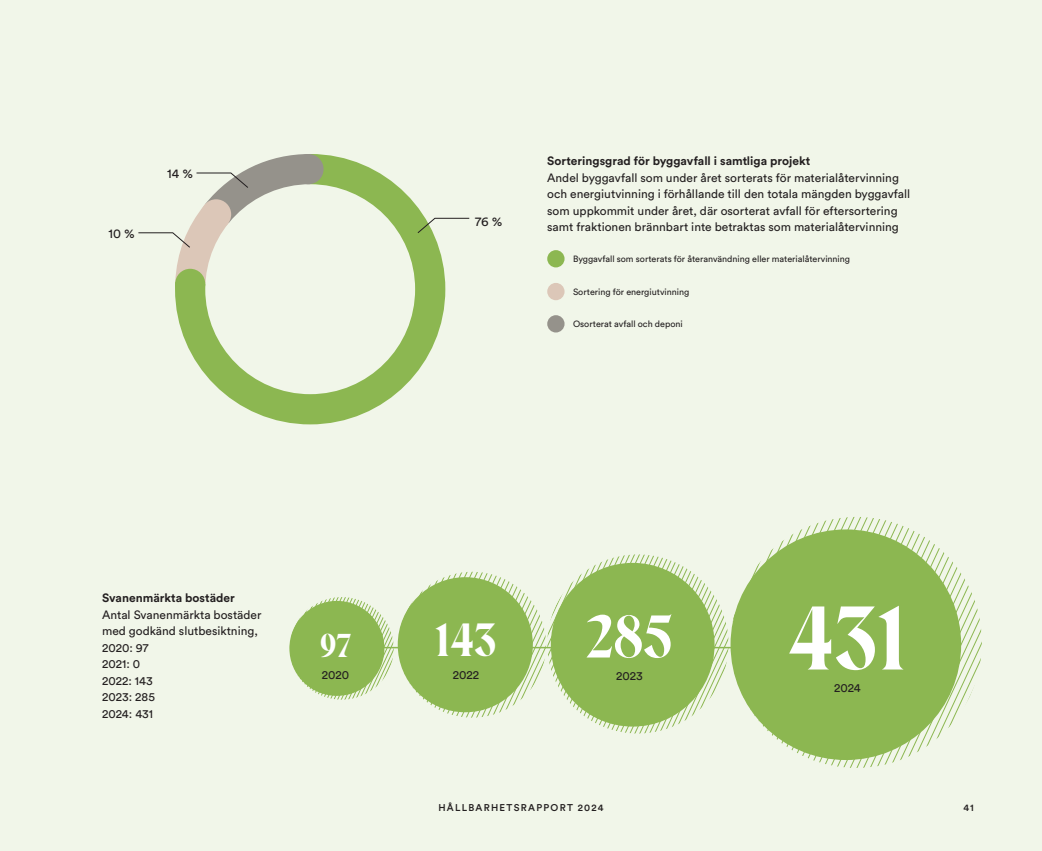
<style>
.page{position:relative;width:1042px;height:851px;background:#fff}
.page>*{position:absolute;margin:0;border:0;box-sizing:border-box;transform-origin:0 0}
.t1{font:90px "Eksell Display Large";color:#fff}
.t2{font:60px "Eksell Display Large";color:#fff}
.t3{font:46.5px "Eksell Display Large";color:#fff}
.t4{font:33px "Eksell Display Large";color:#fff}
.t5{font:12.9px "Circular Std";color:#231f20}
.t6{font:12px/16.5px "Circular Std";color:#231f20}
.t7{font:700 12px "Circular Std";color:#231f20}
.t8{font:500 9.75px "Circular Std";letter-spacing:.13em;color:#231f20}
.t9{font:9px "Circular Std";letter-spacing:-.005em;color:#231f20}
</style>
<div class="page">
<div style="left:0;top:0;width:1042px;height:850px;background:#f1f6e9"></div>
<div style="left:547px;top:250px;width:17px;height:17px;background:#8cb751;border-radius:50%"></div>
<div style="left:547px;top:283px;width:17px;height:17px;background:#dcc7b8;border-radius:50%"></div>
<div style="left:547px;top:315px;width:17px;height:17px;background:#95928b;border-radius:50%"></div>
<div style="left:175px;top:154px;width:270px;height:270px;background:#8cb751;border-radius:134px"></div>
<div style="left:205px;top:184px;width:210px;height:210px;background:#f1f6e9;border-radius:50%"></div>
<div style="left:293px;top:154px;width:30px;height:30px;background:#95928b;border-radius:50%"></div>
<svg style="left:417px;top:218px;width:53px;height:15px"></svg>
<svg style="left:138px;top:154px;width:172px;height:135px"></svg>
<svg style="left:290px;top:517px;width:692px;height:250px"></svg>
<div style="left:551px;top:562px;width:163px;height:164px;background:#8cb751;border-radius:82px"></div>
<p class="t5" style="left:109px;top:225px;width:28px">10 %</p>
<p class="t5" style="left:167px;top:165px;width:27px">14 %</p>
<p class="t5" style="left:475px;top:213px;width:29px">76 %</p>
<p class="t7" style="left:547px;top:153px;width:264px">Sorteringsgrad för byggavfall i samtliga projekt</p>
<p class="t6" style="left:547px;top:169px;width:364px">Andel byggavfall som under året sorterats för materialåtervinning och energiutvinning i förhållande till den totala mängden byggavfall som uppkommit under året, där osorterat avfall för eftersortering samt fraktionen brännbart inte betraktas som materialåtervinning</p>
<p class="t9" style="left:573px;top:254px;width:279px">Byggavfall som sorterats för återanvändning eller materialåtervinning</p>
<p class="t9" style="left:573px;top:286px;width:118px">Sortering för energiutvinning</p>
<p class="t9" style="left:573px;top:318px;width:111px">Osorterat avfall och deponi</p>
<p class="t7" style="left:102px;top:590px;width:134px">Svanenmärkta bostäder</p>
<p class="t6" style="left:102px;top:606px;width:161px">Antal Svanenmärkta bostäder med godkänd slutbesiktning,<br>2020: 97<br>2021: 0<br>2022: 143<br>2023: 285<br>2024: 431</p>
<h3 class="t4" style="left:320px;top:627px;width:32px">97</h3>
<p class="t6" style="left:322px;top:666px;width:29px">2020</p>
<h3 class="t3" style="left:435px;top:614px;width:63px">143</h3>
<p class="t6" style="left:453px;top:666px;width:28px">2022</p>
<h2 class="t2" style="left:587px;top:603px;width:87px">285</h2>
<p class="t6" style="left:616px;top:667px;width:28px">2023</p>
<h1 class="t1" style="left:788px;top:588px;width:120px">431</h1>
<p class="t6" style="left:834px;top:679px;width:28px">2024</p>
<p class="t8" style="left:438px;top:800px;width:166px">HÅLLBARHETSRAPPORT 2024</p>
<p class="t8" style="left:963px;top:800px;width:12px">41</p>
</div>
